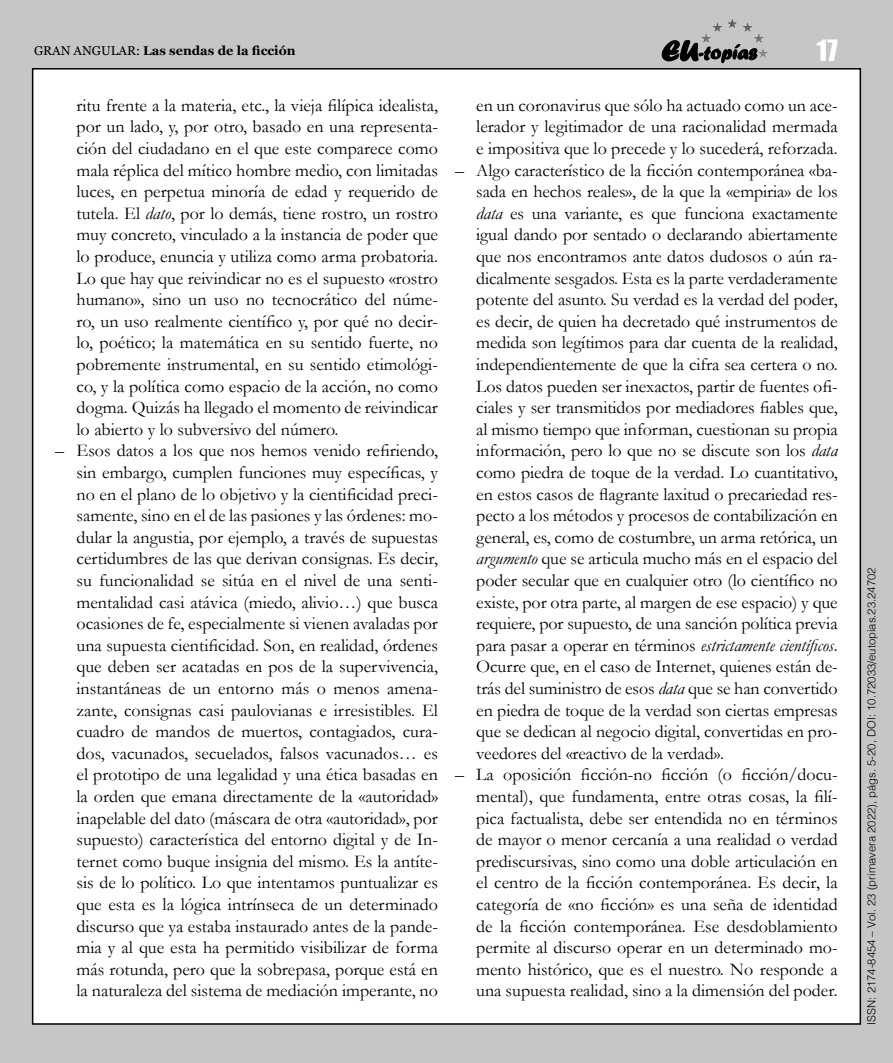
<style>
.page{position:relative;width:893px;height:1063px;background:#c6c6c6}
.page>*{position:absolute;margin:0;border:0;box-sizing:border-box;transform-origin:0 0}
.t1{font:27px "Impact";color:#fff}
.t2{font:18px/21.6px "Garamond";color:#000;text-align:justify}
.t3{font:700 12.75px "Georgia";color:#000}
.t4{font:300 11.25px "Helvetica";color:#000}
.s1{font-weight:400}
.s2{font-style:italic}
</style>
<div class="page">
<div style="left:33px;top:69px;width:827px;height:955px;background:#fff"></div>
<svg style="left:662px;top:40px;width:94px;height:23px"></svg>
<hr style="left:701px;top:19px;width:67px;height:1px;background:#585857">
<hr style="left:701px;top:20px;width:67px;height:1px;background:#595958">
<hr style="left:701px;top:21px;width:67px;height:1px;background:#5a5a59">
<hr style="left:701px;top:22px;width:67px;height:1px;background:#5c5c5b">
<hr style="left:701px;top:23px;width:67px;height:1px;background:#5d5d5c">
<hr style="left:701px;top:24px;width:67px;height:1px;background:#5f5f5e">
<hr style="left:701px;top:25px;width:67px;height:1px;background:#60605f">
<hr style="left:701px;top:26px;width:67px;height:1px;background:#626261">
<hr style="left:701px;top:27px;width:67px;height:1px;background:#636362">
<hr style="left:701px;top:28px;width:67px;height:1px;background:#656464">
<hr style="left:701px;top:29px;width:67px;height:1px;background:#666565">
<hr style="left:701px;top:30px;width:67px;height:1px;background:#676766">
<hr style="left:701px;top:31px;width:67px;height:1px;background:#696868">
<hr style="left:701px;top:32px;width:67px;height:1px;background:#6a6969">
<hr style="left:701px;top:33px;width:67px;height:1px;background:#6c6b6b">
<hr style="left:701px;top:34px;width:67px;height:1px;background:#6c6c6c">
<hr style="left:701px;top:35px;width:67px;height:1px;background:#6e6e6d">
<hr style="left:701px;top:36px;width:67px;height:1px;background:#6f6f6e">
<hr style="left:701px;top:37px;width:67px;height:1px;background:#717170">
<hr style="left:701px;top:38px;width:67px;height:1px;background:#727271">
<hr style="left:701px;top:39px;width:67px;height:1px;background:#747473">
<hr style="left:701px;top:40px;width:67px;height:1px;background:#757574">
<hr style="left:701px;top:41px;width:67px;height:1px;background:#767675">
<hr style="left:701px;top:42px;width:67px;height:1px;background:#787877">
<hr style="left:701px;top:43px;width:67px;height:1px;background:#797978">
<hr style="left:701px;top:44px;width:67px;height:1px;background:#7b7b7a">
<hr style="left:701px;top:45px;width:67px;height:1px;background:#7c7c7b">
<hr style="left:701px;top:46px;width:67px;height:1px;background:#7e7d7d">
<hr style="left:701px;top:47px;width:67px;height:1px;background:#7f7e7e">
<hr style="left:701px;top:48px;width:67px;height:1px;background:#818080">
<hr style="left:701px;top:49px;width:67px;height:1px;background:#828181">
<hr style="left:701px;top:50px;width:67px;height:1px;background:#828282">
<hr style="left:701px;top:51px;width:67px;height:1px;background:#848483">
<hr style="left:701px;top:52px;width:67px;height:1px;background:#858584">
<hr style="left:701px;top:53px;width:67px;height:1px;background:#878786">
<hr style="left:701px;top:54px;width:67px;height:1px;background:#888887">
<hr style="left:701px;top:55px;width:67px;height:1px;background:#898989">
<hr style="left:701px;top:56px;width:67px;height:1px;background:#8a8a8a">
<hr style="left:701px;top:57px;width:67px;height:1px;background:#8c8c8b">
<p class="t3" style="left:34px;top:41px;width:263px"><span class="s1">GRAN ANGULAR:</span> Las sendas de la ficción</p>
<p class="t2" style="left:77px;top:94px;width:363px">ritu frente a la materia, etc., la vieja filípica idealista, por un lado, y, por otro, basado en una representa&shy;ción del ciudadano en el que este comparece como mala réplica del mítico hombre medio, con limitadas luces, en perpetua minoría de edad y requerido de tutela. El <span class="s2">dato</span>, por lo demás, tiene rostro, un rostro muy concreto, vinculado a la instancia de poder que lo produce, enuncia y utiliza como arma probatoria.<br>Lo que hay que reivindicar no es el supuesto «rostro humano», sino un uso no tecnocrático del núme&shy;ro, un uso realmente científico y, por qué no decir&shy;lo, poético; la matemática en su sentido fuerte, no pobremente instrumental, en su sentido etimológi&shy;co, y la política como espacio de la acción, no como dogma. Quizás ha llegado el momento de reivindicar lo abierto y lo subversivo del número.</p>
<p class="t2" style="left:77px;top:440px;width:363px;text-indent:-21px">– Esos datos a los que nos hemos venido refiriendo, sin embargo, cumplen funciones muy específicas, y no en el plano de lo objetivo y la cientificidad preci&shy;samente, sino en el de las pasiones y las órdenes: mo&shy;dular la angustia, por ejemplo, a través de supuestas certidumbres de las que derivan consignas. Es decir, su funcionalidad se sitúa en el nivel de una senti&shy;mentalidad casi atávica (miedo, alivio…) que busca ocasiones de fe, especialmente si vienen avaladas por una supuesta cientificidad. Son, en realidad, órdenes que deben ser acatadas en pos de la supervivencia, instantáneas de un entorno más o menos amena&shy;zante, consignas casi paulovianas e irresistibles. El cuadro de mandos de muertos, contagiados, cura&shy;dos, vacunados, secuelados, falsos vacunados… es el prototipo de una legalidad y una ética basadas en la orden que emana directamente de la «autoridad» inapelable del dato (máscara de otra «autoridad», por supuesto) característica del entorno digital y de In&shy;ternet como buque insignia del mismo. Es la antíte&shy;sis de lo político. Lo que intentamos puntualizar es que esta es la lógica intrínseca de un determinado discurso que ya estaba instaurado antes de la pande&shy;mia y al que esta ha permitido visibilizar de forma más rotunda, pero que la sobrepasa, porque está en la naturaleza del sistema de mediación imperante, no</p>
<h1 class="t1" style="left:817px;top:29px;width:22px">17</h1>
<p class="t2" style="left:476px;top:94px;width:363px">en un coronavirus que sólo ha actuado como un ace&shy;lerador y legitimador de una racionalidad mermada e impositiva que lo precede y lo sucederá, reforzada.</p>
<p class="t2" style="left:476px;top:159px;width:363px;text-indent:-21px">– Algo característico de la ficción contemporánea «ba&shy;sada en hechos reales», de la que la «empiria» de los <span class="s2">data</span> es una variante, es que funciona exactamente igual dando por sentado o declarando abiertamente que nos encontramos ante datos dudosos o aún ra&shy;dicalmente sesgados. Esta es la parte verdaderamente potente del asunto. Su verdad es la verdad del poder, es decir, de quien ha decretado qué instrumentos de medida son legítimos para dar cuenta de la realidad, independientemente de que la cifra sea certera o no.<br>Los datos pueden ser inexactos, partir de fuentes ofi&shy;ciales y ser transmitidos por mediadores fiables que, al mismo tiempo que informan, cuestionan su propia información, pero lo que no se discute son los <span class="s2">data </span>como piedra de toque de la verdad. Lo cuantitativo, en estos casos de flagrante laxitud o precariedad res&shy;pecto a los métodos y procesos de contabilización en general, es, como de costumbre, un arma retórica, un <span class="s2">argumento</span> que se articula mucho más en el espacio del poder secular que en cualquier otro (lo científico no existe, por otra parte, al margen de ese espacio) y que requiere, por supuesto, de una sanción política previa para pasar a operar en términos <span class="s2">estrictamente científicos</span>.<br>Ocurre que, en el caso de Internet, quienes están de&shy;trás del suministro de esos <span class="s2">data</span> que se han convertido en piedra de toque de la verdad son ciertas empresas que se dedican al negocio digital, convertidas en pro&shy;veedores del «reactivo de la verdad».</p>
<p class="t2" style="left:476px;top:764px;width:363px;text-indent:-21px">– La oposición ficción-no ficción (o ficción/docu&shy;mental), que fundamenta, entre otras cosas, la filí&shy;pica factualista, debe ser entendida no en términos de mayor o menor cercanía a una realidad o verdad prediscursivas, sino como una doble articulación en el centro de la ficción contemporánea. Es decir, la categoría de «no ficción» es una seña de identidad de la ficción contemporánea. Ese desdoblamiento permite al discurso operar en un determinado mo&shy;mento histórico, que es el nuestro. No responde a una supuesta realidad, sino a la dimensión del poder.</p>
<p class="t4" style="left:862px;top:1025px;width:459px;rotate:-90deg">ISSN: 2174-8454 – Vol. 23 (primavera 2022), págs. 5-20, DOI: 10.72033/eutopias.23.24702</p>
</div>
